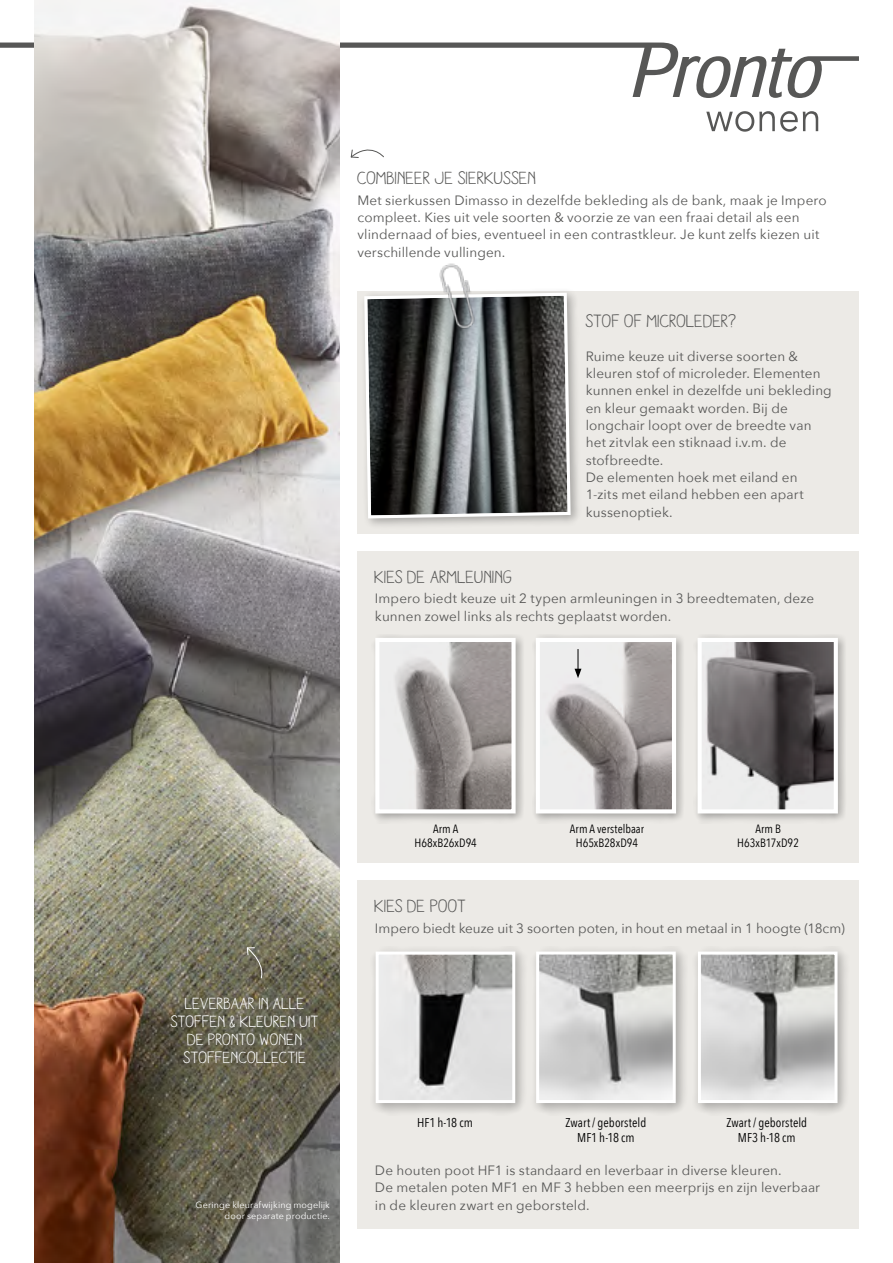
<style>
.page{position:relative;width:893px;height:1263px;background:#fff}
.page>*{position:absolute;margin:0;border:0;box-sizing:border-box;transform-origin:0 0}
.t1{font:18px "Aracne";letter-spacing:.005em;color:#575756}
.t2{font:16.5px/18px "Aracne";letter-spacing:.005em;color:#fff;text-align:center}
.t3{font:13.5px/17.2px "Avenir Next";letter-spacing:.01em;color:#575756}
.t4{font:12.75px/15px "Avenir Next Condensed";color:#000;text-align:center}
.t5{font:12px/13.5px "Avenir Next Condensed";letter-spacing:.005em;color:#000;text-align:center}
.t6{font:9px/10.5px "Avenir Next";letter-spacing:.015em;color:#fff;text-align:right}
</style>
<div class="page">
<svg style="left:706px;top:111px;width:112px;height:21px"></svg>
<svg style="left:0;top:43px;width:859px;height:55px"></svg>
<img style="left:34px;top:0;width:305px;height:1263px">
<svg style="left:246px;top:947px;width:20px;height:31px"></svg>
<div style="left:357px;top:880px;width:502px;height:349px;background:#eceae6"></div>
<svg style="left:350px;top:149px;width:13px;height:9px"></svg>
<div style="left:357px;top:291px;width:502px;height:243px;background:#eceae6"></div>
<div style="left:359px;top:288px;width:222px;height:241px;background:#000;opacity:.3"></div>
<svg style="left:363px;top:42px;width:209px;height:510px"></svg>
<img style="left:437px;top:258px;width:41px;height:73px">
<div style="left:370px;top:946px;width:157px;height:169px;background:#000;opacity:.3"></div>
<svg style="left:374px;top:950px;width:143px;height:154px"></svg>
<div style="left:530px;top:946px;width:158px;height:169px;background:#000;opacity:.3"></div>
<svg style="left:535px;top:950px;width:142px;height:154px"></svg>
<div style="left:692px;top:946px;width:158px;height:169px;background:#000;opacity:.3"></div>
<svg style="left:696px;top:950px;width:143px;height:154px"></svg>
<div style="left:357px;top:552px;width:501px;height:311px;background:#eceae6"></div>
<div style="left:371px;top:634px;width:153px;height:189px;background:#000;opacity:.3"></div>
<svg style="left:373px;top:636px;width:145px;height:179px"></svg>
<div style="left:694px;top:634px;width:153px;height:189px;background:#000;opacity:.3"></div>
<svg style="left:695px;top:636px;width:145px;height:179px"></svg>
<div style="left:532px;top:634px;width:153px;height:189px;background:#000;opacity:.3"></div>
<svg style="left:534px;top:636px;width:144px;height:179px"></svg>
<h1 class="t1" style="left:357px;top:168px;width:180px">COMBINEER JE SIERKUSSEN</h1>
<p class="t3" style="left:357px;top:191px;width:471px">Met sierkussen Dimasso in dezelfde bekleding als de bank, maak je Impero compleet. Kies uit vele soorten &amp; voorzie ze van een fraai detail als een vlindernaad of bies, eventueel in een contrastkleur. Je kunt zelfs kiezen uit verschillende vullingen.</p>
<h1 class="t1" style="left:586px;top:311px;width:152px">STOF OF MICROLEDER?</h1>
<p class="t3" style="left:586px;top:347px;width:248px">Ruime keuze uit diverse soorten &amp; kleuren stof of microleder. Elementen kunnen enkel in dezelfde uni bekleding en kleur gemaakt worden. Bij de longchair loopt over de breedte van het zitvlak een stiknaad i.v.m. de stofbreedte.<br>De elementen hoek met eiland en<br>1-zits met eiland hebben een apart kussenoptiek.</p>
<h1 class="t1" style="left:375px;top:567px;width:139px">KIES DE ARMLEUNING</h1>
<p class="t3" style="left:375px;top:589px;width:441px">Impero biedt keuze uit 2 typen armleuningen in 3 breedtematen, deze kunnen zowel links als rechts geplaatst worden.</p>
<p class="t2" style="left:171px;top:994px;width:150px">LEVERBAAR IN ALLE<br>STOFFEN &amp; KLEUREN UIT<br>DE PRONTO WONEN<br>STOFFENCOLLECTIE</p>
<p class="t6" style="left:196px;top:1199px;width:136px">Geringe kleurafwijking mogelijk door separate productie.</p>
<p class="t5" style="left:414px;top:822px;width:64px">Arm A<br>H68xB26xD94</p>
<p class="t5" style="left:570px;top:822px;width:76px">Arm A verstelbaar<br>H65xB28xD94</p>
<p class="t5" style="left:737px;top:822px;width:63px">Arm B<br>H63xB17xD92</p>
<h1 class="t1" style="left:375px;top:896px;width:93px">KIES DE POOT</h1>
<p class="t3" style="left:375px;top:918px;width:471px">Impero biedt keuze uit 3 soorten poten, in hout en metaal in 1 hoogte (18cm)</p>
<p class="t4" style="left:417px;top:1114px;width:57px">HF1 h-18 cm</p>
<p class="t4" style="left:565px;top:1114px;width:82px">Zwart / geborsteld<br>MF1 h-18 cm</p>
<p class="t4" style="left:726px;top:1114px;width:82px">Zwart / geborsteld<br>MF3 h-18 cm</p>
<p class="t3" style="left:375px;top:1161px;width:447px">De houten poot HF1 is standaard en leverbaar in diverse kleuren.<br>De metalen poten MF1 en MF 3 hebben een meerprijs en zijn leverbaar in de kleuren zwart en geborsteld.</p>
</div>
